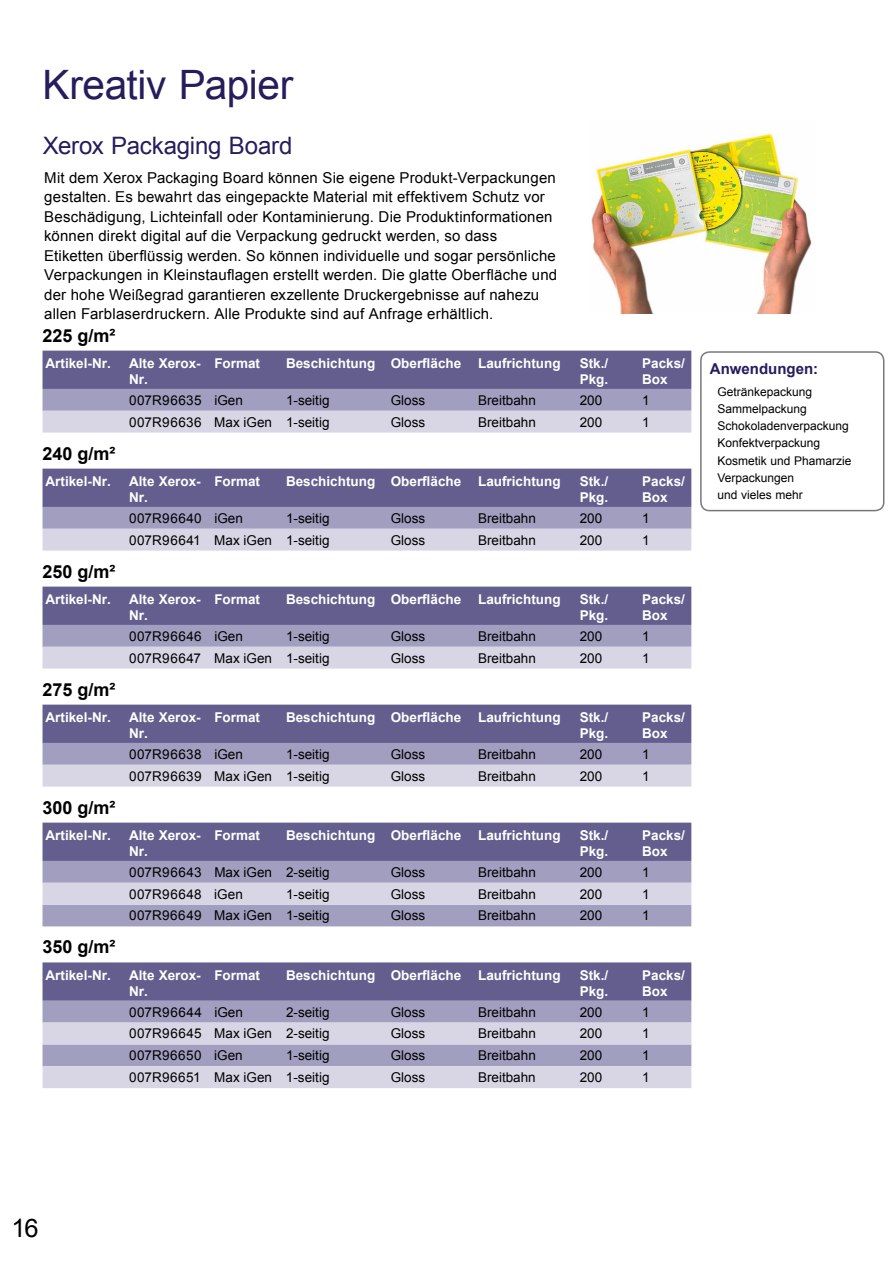
<style>
.page{position:relative;width:893px;height:1263px;background:#fff}
.page>*{position:absolute;margin:0;border:0;box-sizing:border-box;transform-origin:0 0}
.t1{font:40.5px "Arial";letter-spacing:-.01em;color:#251d5c}
.t2{font:25.5px "Arial";color:#000}
.t3{font:24px "Arial";letter-spacing:-.01em;color:#251d5c}
.t4{font:700 18px "Arial";color:#000}
.t5{font:15px/19.5px "Arial";letter-spacing:.015em;color:#000}
.t6{font:700 15px "Arial";color:#251d5c}
.t7{font:13.5px "Arial";color:#000}
.t8{font:700 13.5px/16.5px "Arial";color:#fff}
.t9{font:13.5px "Arial";letter-spacing:.02em;color:#000}
.t10{font:12px/17.1px "Arial";color:#000}
</style>
<div class="page">
<img style="left:591px;top:134px;width:224px;height:179px">
<svg style="left:43px;top:351px;width:648px;height:82px;background:#9390b2"></svg>
<svg style="left:43px;top:469px;width:648px;height:82px;background:#938fb2"></svg>
<svg style="left:43px;top:587px;width:648px;height:82px;background:#9390b2"></svg>
<svg style="left:43px;top:705px;width:648px;height:82px;background:#938fb2"></svg>
<svg style="left:43px;top:823px;width:648px;height:103px;background:#9692b5"></svg>
<svg style="left:43px;top:962px;width:648px;height:126px;background:#a29ebd"></svg>
<div style="left:700px;top:351px;width:184px;height:160px;border:2px solid #77787b;border-radius:9px"></div>
<h1 class="t1" style="left:42px;top:59px;width:252px">Kreativ Papier</h1>
<h3 class="t3" style="left:43px;top:129px;width:251px">Xerox Packaging Board</h3>
<p class="t5" style="left:44px;top:168px;width:514px">Mit dem Xerox Packaging Board können Sie eigene Produkt-Verpackungen gestalten. Es bewahrt das eingepackte Material mit effektivem Schutz vor Beschädigung, Lichteinfall oder Kontaminierung. Die Produktinformationen können direkt digital auf die Verpackung gedruckt werden, so dass Etiketten überflüssig werden. So können individuelle und sogar persönliche Verpackungen in Kleinstauflagen erstellt werden. Die glatte Oberfläche und der hohe Weißegrad garantieren exzellente Druckergebnisse auf nahezu allen Farblaserdruckern. Alle Produkte sind auf Anfrage erhältlich.</p>
<h3 class="t4" style="left:43px;top:323px;width:75px">225 g/m²</h3>
<p class="t8" style="left:46px;top:355px;width:67px">Artikel-Nr.</p>
<p class="t8" style="left:129px;top:355px;width:73px">Alte Xerox-<br>Nr.</p>
<p class="t8" style="left:214px;top:355px;width:47px">Format</p>
<p class="t8" style="left:286px;top:355px;width:276px">Beschichtung Oberfläche Laufrichtung</p>
<p class="t8" style="left:580px;top:355px;width:30px">Stk./<br>Pkg.</p>
<p class="t8" style="left:642px;top:355px;width:44px">Packs/<br>Box</p>
<p class="t9" style="left:129px;top:391px;width:115px">007R96635 iGen</p>
<p class="t7" style="left:286px;top:391px;width:45px">1-seitig</p>
<p class="t7" style="left:391px;top:391px;width:36px">Gloss</p>
<p class="t7" style="left:478px;top:391px;width:59px">Breitbahn</p>
<p class="t7" style="left:580px;top:391px;width:24px">200</p>
<p class="t7" style="left:642px;top:391px;width:9px">1</p>
<p class="t7" style="left:129px;top:413px;width:202px">007R96636 Max iGen 1-seitig</p>
<p class="t7" style="left:391px;top:413px;width:36px">Gloss</p>
<p class="t7" style="left:478px;top:413px;width:59px">Breitbahn</p>
<p class="t7" style="left:580px;top:413px;width:24px">200</p>
<p class="t7" style="left:642px;top:413px;width:9px">1</p>
<h3 class="t4" style="left:43px;top:441px;width:75px">240 g/m²</h3>
<p class="t8" style="left:46px;top:473px;width:67px">Artikel-Nr.</p>
<p class="t8" style="left:129px;top:473px;width:73px">Alte Xerox-<br>Nr.</p>
<p class="t8" style="left:214px;top:473px;width:47px">Format</p>
<p class="t8" style="left:286px;top:473px;width:276px">Beschichtung Oberfläche Laufrichtung</p>
<p class="t8" style="left:580px;top:473px;width:30px">Stk./<br>Pkg.</p>
<p class="t8" style="left:642px;top:473px;width:44px">Packs/<br>Box</p>
<p class="t9" style="left:129px;top:509px;width:115px">007R96640 iGen</p>
<p class="t7" style="left:286px;top:509px;width:45px">1-seitig</p>
<p class="t7" style="left:391px;top:509px;width:36px">Gloss</p>
<p class="t7" style="left:478px;top:509px;width:59px">Breitbahn</p>
<p class="t7" style="left:580px;top:509px;width:24px">200</p>
<p class="t7" style="left:642px;top:509px;width:9px">1</p>
<p class="t7" style="left:129px;top:531px;width:202px">007R96641 Max iGen 1-seitig</p>
<p class="t7" style="left:391px;top:531px;width:36px">Gloss</p>
<p class="t7" style="left:478px;top:531px;width:59px">Breitbahn</p>
<p class="t7" style="left:580px;top:531px;width:24px">200</p>
<p class="t7" style="left:642px;top:531px;width:9px">1</p>
<h3 class="t4" style="left:43px;top:559px;width:75px">250 g/m²</h3>
<p class="t8" style="left:46px;top:591px;width:67px">Artikel-Nr.</p>
<p class="t8" style="left:129px;top:591px;width:73px">Alte Xerox-<br>Nr.</p>
<p class="t8" style="left:214px;top:591px;width:47px">Format</p>
<p class="t8" style="left:286px;top:591px;width:276px">Beschichtung Oberfläche Laufrichtung</p>
<p class="t8" style="left:580px;top:591px;width:30px">Stk./<br>Pkg.</p>
<p class="t8" style="left:642px;top:591px;width:44px">Packs/<br>Box</p>
<p class="t9" style="left:129px;top:627px;width:115px">007R96646 iGen</p>
<p class="t7" style="left:286px;top:627px;width:45px">1-seitig</p>
<p class="t7" style="left:391px;top:627px;width:36px">Gloss</p>
<p class="t7" style="left:478px;top:627px;width:59px">Breitbahn</p>
<p class="t7" style="left:580px;top:627px;width:24px">200</p>
<p class="t7" style="left:642px;top:627px;width:9px">1</p>
<p class="t7" style="left:129px;top:649px;width:202px">007R96647 Max iGen 1-seitig</p>
<p class="t7" style="left:391px;top:649px;width:36px">Gloss</p>
<p class="t7" style="left:478px;top:649px;width:59px">Breitbahn</p>
<p class="t7" style="left:580px;top:649px;width:24px">200</p>
<p class="t7" style="left:642px;top:649px;width:9px">1</p>
<h3 class="t4" style="left:43px;top:677px;width:75px">275 g/m²</h3>
<p class="t8" style="left:46px;top:709px;width:67px">Artikel-Nr.</p>
<p class="t8" style="left:129px;top:709px;width:73px">Alte Xerox-<br>Nr.</p>
<p class="t8" style="left:214px;top:709px;width:47px">Format</p>
<p class="t8" style="left:286px;top:709px;width:276px">Beschichtung Oberfläche Laufrichtung</p>
<p class="t8" style="left:580px;top:709px;width:30px">Stk./<br>Pkg.</p>
<p class="t8" style="left:642px;top:709px;width:44px">Packs/<br>Box</p>
<p class="t9" style="left:129px;top:745px;width:115px">007R96638 iGen</p>
<p class="t7" style="left:286px;top:745px;width:45px">1-seitig</p>
<p class="t7" style="left:391px;top:745px;width:36px">Gloss</p>
<p class="t7" style="left:478px;top:745px;width:59px">Breitbahn</p>
<p class="t7" style="left:580px;top:745px;width:24px">200</p>
<p class="t7" style="left:642px;top:745px;width:9px">1</p>
<p class="t7" style="left:129px;top:767px;width:202px">007R96639 Max iGen 1-seitig</p>
<p class="t7" style="left:391px;top:767px;width:36px">Gloss</p>
<p class="t7" style="left:478px;top:767px;width:59px">Breitbahn</p>
<p class="t7" style="left:580px;top:767px;width:24px">200</p>
<p class="t7" style="left:642px;top:767px;width:9px">1</p>
<h3 class="t4" style="left:43px;top:795px;width:75px">300 g/m²</h3>
<p class="t8" style="left:46px;top:827px;width:67px">Artikel-Nr.</p>
<p class="t8" style="left:129px;top:827px;width:73px">Alte Xerox-<br>Nr.</p>
<p class="t8" style="left:214px;top:827px;width:47px">Format</p>
<p class="t8" style="left:286px;top:827px;width:276px">Beschichtung Oberfläche Laufrichtung</p>
<p class="t8" style="left:580px;top:827px;width:30px">Stk./<br>Pkg.</p>
<p class="t8" style="left:642px;top:827px;width:44px">Packs/<br>Box</p>
<p class="t7" style="left:129px;top:863px;width:202px">007R96643 Max iGen 2-seitig</p>
<p class="t7" style="left:391px;top:863px;width:36px">Gloss</p>
<p class="t7" style="left:478px;top:863px;width:59px">Breitbahn</p>
<p class="t7" style="left:580px;top:863px;width:24px">200</p>
<p class="t7" style="left:642px;top:863px;width:9px">1</p>
<p class="t9" style="left:129px;top:885px;width:115px">007R96648 iGen</p>
<p class="t7" style="left:286px;top:885px;width:45px">1-seitig</p>
<p class="t7" style="left:391px;top:885px;width:36px">Gloss</p>
<p class="t7" style="left:478px;top:885px;width:59px">Breitbahn</p>
<p class="t7" style="left:580px;top:885px;width:24px">200</p>
<p class="t7" style="left:642px;top:885px;width:9px">1</p>
<p class="t7" style="left:129px;top:907px;width:202px">007R96649 Max iGen 1-seitig</p>
<p class="t7" style="left:391px;top:907px;width:36px">Gloss</p>
<p class="t7" style="left:478px;top:907px;width:59px">Breitbahn</p>
<p class="t7" style="left:580px;top:907px;width:24px">200</p>
<p class="t7" style="left:642px;top:907px;width:9px">1</p>
<h3 class="t4" style="left:43px;top:935px;width:75px">350 g/m²</h3>
<p class="t8" style="left:46px;top:967px;width:67px">Artikel-Nr.</p>
<p class="t8" style="left:129px;top:967px;width:73px">Alte Xerox-<br>Nr.</p>
<p class="t8" style="left:214px;top:967px;width:47px">Format</p>
<p class="t8" style="left:286px;top:967px;width:276px">Beschichtung Oberfläche Laufrichtung</p>
<p class="t8" style="left:580px;top:967px;width:30px">Stk./<br>Pkg.</p>
<p class="t8" style="left:642px;top:967px;width:44px">Packs/<br>Box</p>
<p class="t9" style="left:129px;top:1003px;width:115px">007R96644 iGen</p>
<p class="t7" style="left:286px;top:1003px;width:45px">2-seitig</p>
<p class="t7" style="left:391px;top:1003px;width:36px">Gloss</p>
<p class="t7" style="left:478px;top:1003px;width:59px">Breitbahn</p>
<p class="t7" style="left:580px;top:1003px;width:24px">200</p>
<p class="t7" style="left:642px;top:1003px;width:9px">1</p>
<p class="t7" style="left:129px;top:1025px;width:202px">007R96645 Max iGen 2-seitig</p>
<p class="t7" style="left:391px;top:1025px;width:36px">Gloss</p>
<p class="t7" style="left:478px;top:1025px;width:59px">Breitbahn</p>
<p class="t7" style="left:580px;top:1025px;width:24px">200</p>
<p class="t7" style="left:642px;top:1025px;width:9px">1</p>
<p class="t9" style="left:129px;top:1047px;width:115px">007R96650 iGen</p>
<p class="t7" style="left:286px;top:1047px;width:45px">1-seitig</p>
<p class="t7" style="left:391px;top:1047px;width:36px">Gloss</p>
<p class="t7" style="left:478px;top:1047px;width:59px">Breitbahn</p>
<p class="t7" style="left:580px;top:1047px;width:24px">200</p>
<p class="t7" style="left:642px;top:1047px;width:9px">1</p>
<p class="t7" style="left:129px;top:1068px;width:202px">007R96651 Max iGen 1-seitig</p>
<p class="t7" style="left:391px;top:1068px;width:36px">Gloss</p>
<p class="t7" style="left:478px;top:1068px;width:59px">Breitbahn</p>
<p class="t7" style="left:580px;top:1068px;width:24px">200</p>
<p class="t7" style="left:642px;top:1068px;width:9px">1</p>
<p class="t6" style="left:710px;top:358px;width:110px">Anwendungen:</p>
<p class="t10" style="left:717px;top:383px;width:136px">Getränkepackung<br>Sammelpackung<br>Schokoladenverpackung<br>Konfektverpackung<br>Kosmetik und Phamarzie<br>Verpackungen<br>und vieles mehr</p>
<h2 class="t2" style="left:11px;top:1211px;width:29px">16</h2>
</div>
